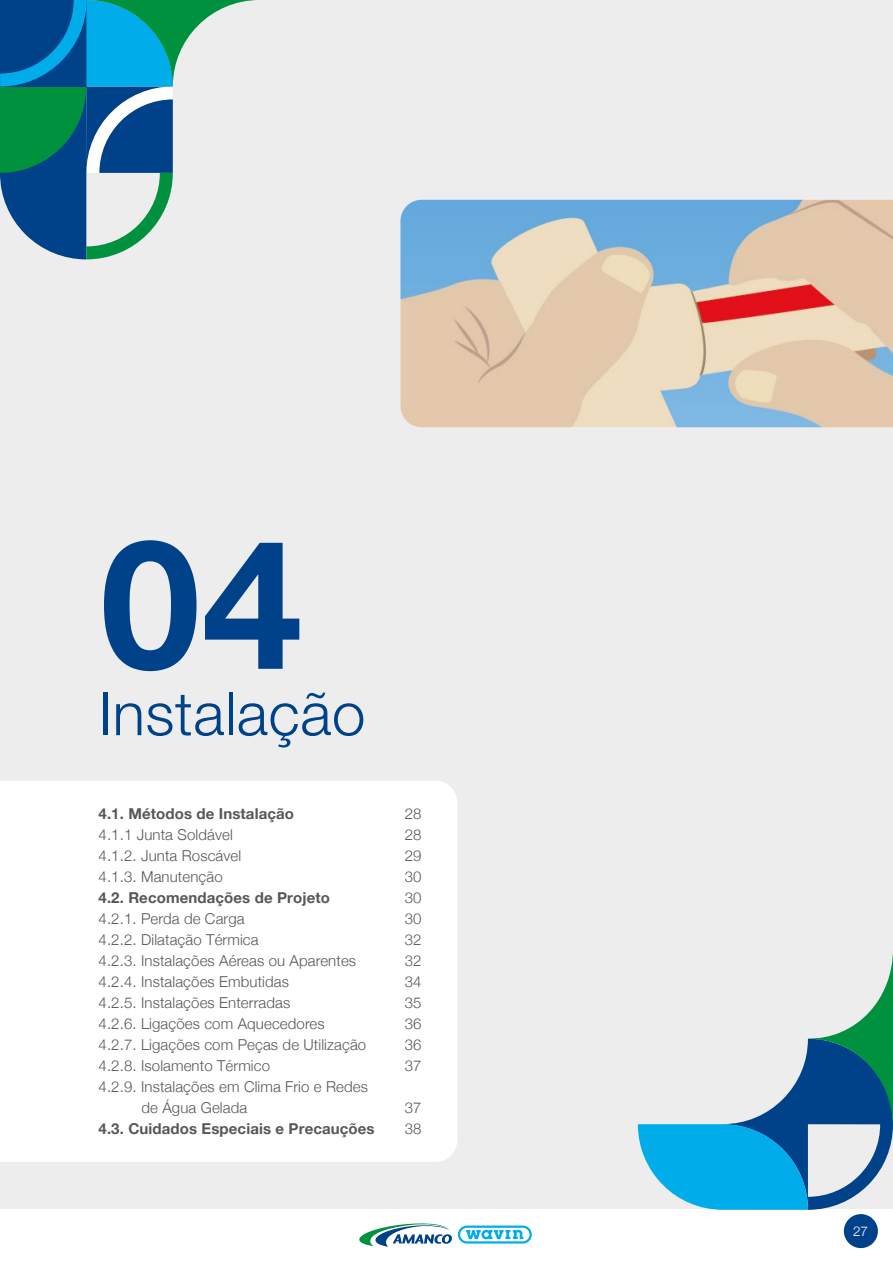
<style>
.page{position:relative;width:893px;height:1263px;background:#fff}
.page>*{position:absolute;margin:0;border:0;box-sizing:border-box;transform-origin:0 0}
.t1{font:700 180px "Helvetica Neue";color:#004289}
.t2{font:300 60px "Helvetica Neue LT Std";letter-spacing:.01em;color:#004289}
.t3{font:300 15px/21px "Helvetica Neue";letter-spacing:.01em;color:#575756}
.t4{font:700 15px "Helvetica Neue";letter-spacing:.01em;color:#575756}
.t5{font:300 13.5px "Helvetica Neue";color:#fff}
</style>
<div class="page">
<div style="left:0;top:0;width:893px;height:1209px;background:#ededed"></div>
<svg style="left:359px;top:1223px;width:93px;height:24px"></svg>
<svg style="left:458px;top:1225px;width:74px;height:18px"></svg>
<svg style="left:0;top:0;width:257px;height:259px"></svg>
<svg style="left:638px;top:951px;width:255px;height:259px"></svg>
<div style="left:844px;top:1214px;width:34px;height:34px;background:#004289;border-radius:50%"></div>
<img style="left:400px;top:200px;width:493px;height:227px">
<div style="left:0;top:781px;width:457px;height:381px;background:#fff"></div>
<h1 class="t1" style="left:100px;top:493px;width:203px">04</h1>
<h2 class="t2" style="left:99px;top:677px;width:268px">Instalação</h2>
<p class="t4" style="left:99px;top:804px;width:197px">4.1. Métodos de Instalação</p>
<p class="t3" style="left:99px;top:823px;width:144px">4.1.1 Junta Soldável<br>4.1.2. Junta Roscável<br>4.1.3. Manutenção</p>
<p class="t4" style="left:99px;top:888px;width:233px">4.2. Recomendações de Projeto</p>
<p class="t3" style="left:99px;top:907px;width:148px">4.2.1. Perda de Carga</p>
<p class="t3" style="left:99px;top:928px;width:162px">4.2.2. Dilatação Térmica</p>
<p class="t3" style="left:99px;top:949px;width:259px">4.2.3. Instalações Aéreas ou Aparentes</p>
<p class="t3" style="left:99px;top:970px;width:192px">4.2.4. Instalações Embutidas</p>
<p class="t3" style="left:99px;top:991px;width:193px">4.2.5. Instalações Enterradas</p>
<p class="t3" style="left:99px;top:1012px;width:228px">4.2.6. Ligações com Aquecedores</p>
<p class="t3" style="left:99px;top:1033px;width:269px">4.2.7. Ligações com Peças de Utilização</p>
<p class="t3" style="left:99px;top:1054px;width:173px">4.2.8. Isolamento Térmico</p>
<p class="t3" style="left:99px;top:1075px;width:271px">4.2.9. Instalações em Clima Frio e Redes</p>
<p class="t3" style="left:141px;top:1096px;width:107px">de Água Gelada</p>
<p class="t4" style="left:99px;top:1119px;width:278px">4.3. Cuidados Especiais e Precauções</p>
<p class="t3" style="left:405px;top:802px;width:18px;text-align:justify">28<br>28<br>29<br>30<br>30<br>30<br>32<br>32<br>34<br>35<br>36<br>36<br>37</p>
<p class="t3" style="left:405px;top:1096px;width:18px">37<br>38</p>
<p class="t5" style="left:853px;top:1220px;width:17px">27</p>
</div>
